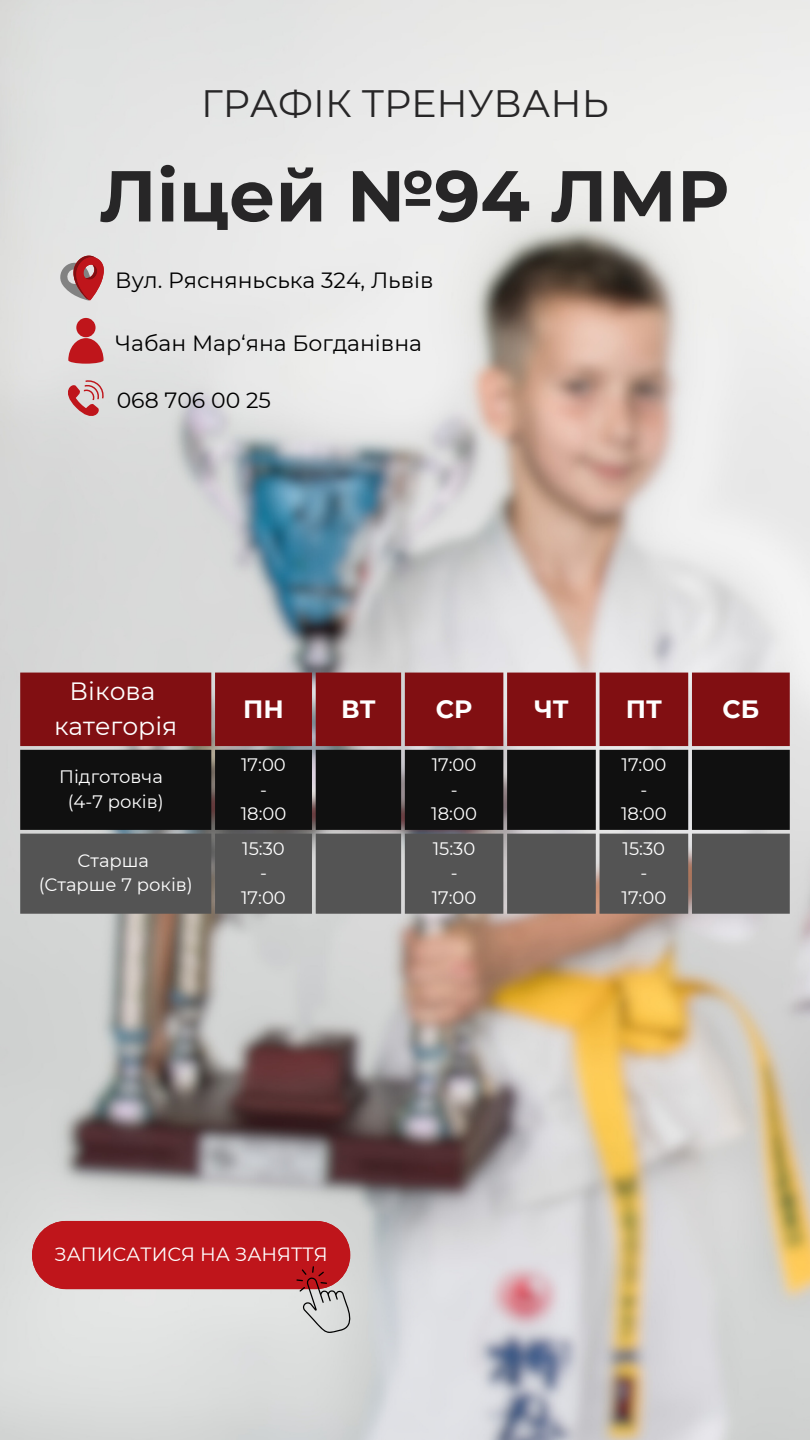
<style>
.page{position:relative;width:810px;height:1440px;background:#fff}
.page>*{position:absolute;margin:0;border:0;box-sizing:border-box;transform-origin:0 0}
.t1{font:700 71.9px "Montserrat";color:#272627}
.t2{font:38.1px "Montserrat";color:#272627}
.t3{font:25px "Montserrat";color:#fff}
.t4{font:700 25px "Montserrat";color:#fff}
.t5{font:22px "Montserrat";color:#000}
.t6{font:19.1px "Montserrat";color:#fff}
.t7{font:18px "Montserrat";color:#fff}
</style>
<div class="page">
<img style="left:0;top:0;width:810px;height:1440px">
<svg style="left:58px;top:256px;width:46px;height:45px;background:#bd797c"></svg>
<div style="left:20px;top:673px;width:770px;height:73px;background:#810f12"></div>
<div style="left:20px;top:750px;width:770px;height:80px;background:#101010"></div>
<div style="left:20px;top:834px;width:770px;height:80px;background:#545454"></div>
<svg style="left:68px;top:318px;width:36px;height:46px;background:#cd676b"></svg>
<svg style="left:32px;top:1221px;width:318px;height:112px;background:#cb696c"></svg>
<svg style="left:60px;top:380px;width:44px;height:44px;background:#d5aeb0"></svg>
<p class="t2" style="left:201px;top:80px;width:409px">ГРАФІК ТРЕНУВАНЬ</p>
<p class="t1" style="left:99px;top:152px;width:631px">Ліцей №94 ЛМР</p>
<p class="t5" style="left:115px;top:267px;width:320px">Вул. Рясняньська 324, Львів</p>
<p class="t5" style="left:115px;top:330px;width:308px">Чабан Мар‘яна Богданівна</p>
<p class="t5" style="left:117px;top:387px;width:156px">068 706 00 25</p>
<p class="t3" style="left:70px;top:676px;width:87px">Вікова</p>
<p class="t3" style="left:54px;top:711px;width:125px">категорія</p>
<p class="t7" style="left:59px;top:765px;width:105px">Підготовча</p>
<p class="t7" style="left:68px;top:790px;width:98px">(4-7 років)</p>
<p class="t7" style="left:78px;top:849px;width:73px">Старша</p>
<p class="t7" style="left:39px;top:874px;width:156px">(Старше 7 років)</p>
<p class="t4" style="left:243px;top:693px;width:42px">ПН</p>
<p class="t4" style="left:341px;top:693px;width:36px">ВТ</p>
<p class="t4" style="left:436px;top:693px;width:38px">СР</p>
<p class="t4" style="left:534px;top:693px;width:36px">ЧТ</p>
<p class="t4" style="left:626px;top:693px;width:38px">ПТ</p>
<p class="t4" style="left:723px;top:693px;width:38px">СБ</p>
<p class="t7" style="left:241px;top:753px;width:46px">17:00</p>
<p class="t7" style="left:260px;top:778px;width:8px">-</p>
<p class="t7" style="left:241px;top:803px;width:47px">18:00</p>
<p class="t7" style="left:242px;top:837px;width:44px">15:30</p>
<p class="t7" style="left:260px;top:862px;width:8px">-</p>
<p class="t7" style="left:241px;top:887px;width:46px">17:00</p>
<p class="t7" style="left:432px;top:753px;width:46px">17:00</p>
<p class="t7" style="left:451px;top:778px;width:8px">-</p>
<p class="t7" style="left:431px;top:803px;width:47px">18:00</p>
<p class="t7" style="left:433px;top:837px;width:44px">15:30</p>
<p class="t7" style="left:451px;top:862px;width:8px">-</p>
<p class="t7" style="left:432px;top:887px;width:46px">17:00</p>
<p class="t7" style="left:622px;top:753px;width:46px">17:00</p>
<p class="t7" style="left:640px;top:778px;width:8px">-</p>
<p class="t7" style="left:621px;top:803px;width:47px">18:00</p>
<p class="t7" style="left:623px;top:837px;width:44px">15:30</p>
<p class="t7" style="left:640px;top:862px;width:8px">-</p>
<p class="t7" style="left:622px;top:887px;width:46px">17:00</p>
<p class="t6" style="left:55px;top:1243px;width:275px">ЗАПИСАТИСЯ НА ЗАНЯТТЯ</p>
</div>
